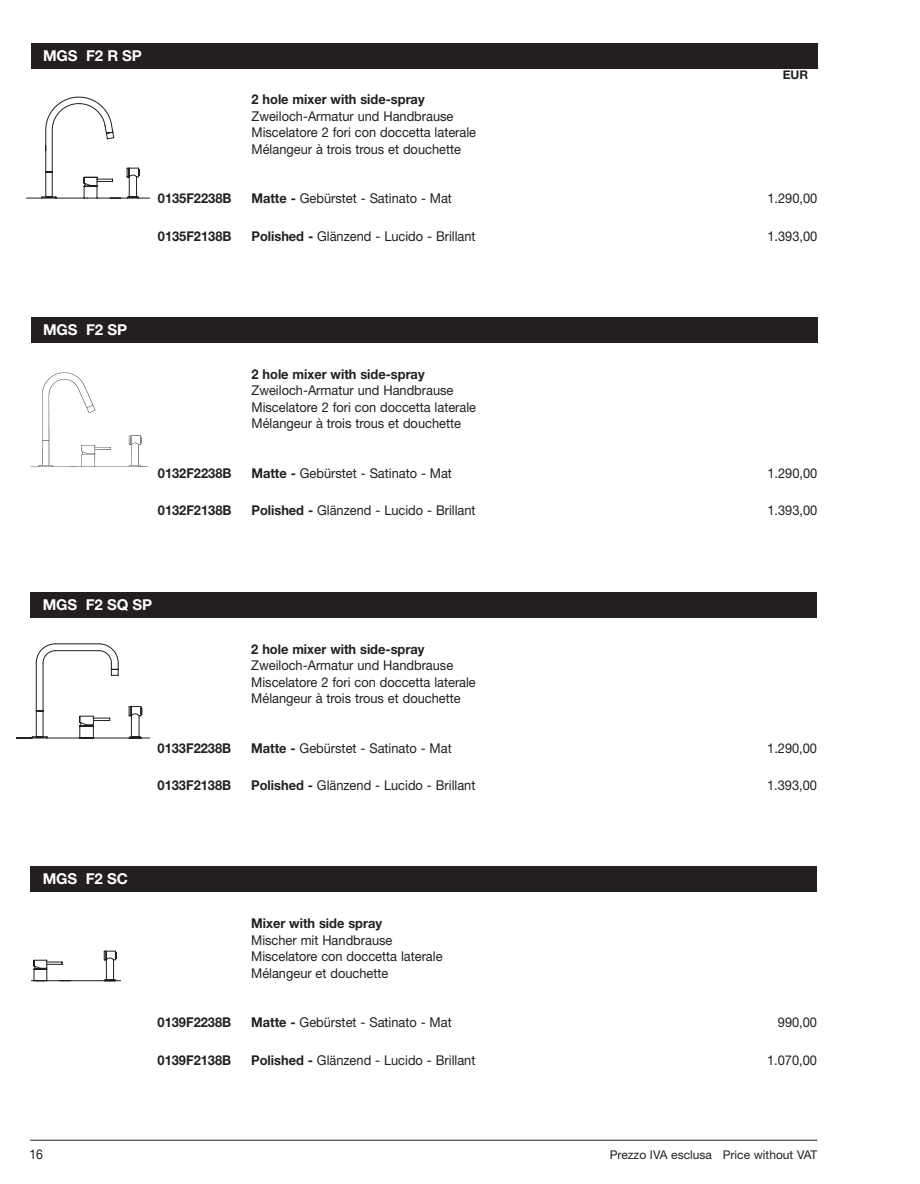
<style>
.page{position:relative;width:920px;height:1184px;background:#fff}
.page>*{position:absolute;margin:0;border:0;box-sizing:border-box;transform-origin:0 0}
.t1{font:700 15px "Helvetica Neue";letter-spacing:-.01em;color:#fff}
.t2{font:13.5px/16.5px "Helvetica Neue";color:#231f20;scale:.95 1}
.t3{font:700 13.5px "Helvetica Neue";color:#231f20;scale:.95 1}
.t4{font:13.5px "Helvetica Neue";color:#231f20;scale:.9 1}
.t5{font:12px "Helvetica Neue";color:#231f20}
.t6{font:700 12px "Helvetica Neue";color:#231f20}
.s1{font-weight:700}
</style>
<div class="page">
<div style="left:30px;top:592px;width:786px;height:25px;background:#231f20"></div>
<svg style="left:16px;top:643px;width:133px;height:95px"></svg>
<div style="left:30px;top:866px;width:786px;height:25px;background:#231f20"></div>
<svg style="left:31px;top:950px;width:89px;height:31px"></svg>
<hr style="left:30px;top:1139px;width:787px;height:1px;background:#231f20">
<div style="left:31px;top:317px;width:786px;height:26px;background:#231f20"></div>
<img style="left:30px;top:372px;width:119px;height:95px">
<div style="left:31px;top:43px;width:786px;height:26px;background:#231f20"></div>
<svg style="left:26px;top:97px;width:124px;height:101px"></svg>
<p class="t1" style="left:43px;top:50px;width:100px">MGS F2 R SP</p>
<p class="t3" style="left:251px;top:94px;width:184px">2 hole mixer with side-spray</p>
<p class="t2" style="left:251px;top:109px;width:238px">Zweiloch-Armatur und Handbrause<br>Miscelatore 2 fori con doccetta laterale<br>Mélangeur à trois trous et douchette</p>
<p class="t6" style="left:782px;top:71px;width:27px">EUR</p>
<p class="t3" style="left:158px;top:193px;width:79px">0135F2238B</p>
<p class="t2" style="left:251px;top:191px;width:212px"><span class="s1">Matte -</span> Gebürstet - Satinato - Mat</p>
<p class="t2" style="left:767px;top:191px;width:54px">1.290,00</p>
<p class="t3" style="left:158px;top:231px;width:79px">0135F2138B</p>
<p class="t2" style="left:251px;top:229px;width:237px"><span class="s1">Polished -</span> Glänzend - Lucido - Brillant</p>
<p class="t2" style="left:767px;top:229px;width:54px">1.393,00</p>
<p class="t1" style="left:43px;top:324px;width:85px">MGS F2 SP</p>
<p class="t3" style="left:251px;top:369px;width:184px">2 hole mixer with side-spray</p>
<p class="t2" style="left:251px;top:383px;width:238px">Zweiloch-Armatur und Handbrause<br>Miscelatore 2 fori con doccetta laterale<br>Mélangeur à trois trous et douchette</p>
<p class="t3" style="left:158px;top:468px;width:79px">0132F2238B</p>
<p class="t2" style="left:251px;top:466px;width:212px"><span class="s1">Matte -</span> Gebürstet - Satinato - Mat</p>
<p class="t2" style="left:767px;top:466px;width:54px">1.290,00</p>
<p class="t3" style="left:158px;top:505px;width:79px">0132F2138B</p>
<p class="t2" style="left:251px;top:503px;width:237px"><span class="s1">Polished -</span> Glänzend - Lucido - Brillant</p>
<p class="t2" style="left:767px;top:503px;width:54px">1.393,00</p>
<p class="t1" style="left:43px;top:598px;width:111px">MGS F2 SQ SP</p>
<p class="t3" style="left:251px;top:643px;width:184px">2 hole mixer with side-spray</p>
<p class="t2" style="left:251px;top:658px;width:238px">Zweiloch-Armatur und Handbrause<br>Miscelatore 2 fori con doccetta laterale<br>Mélangeur à trois trous et douchette</p>
<p class="t3" style="left:158px;top:742px;width:79px">0133F2238B</p>
<p class="t2" style="left:251px;top:740px;width:212px"><span class="s1">Matte -</span> Gebürstet - Satinato - Mat</p>
<p class="t2" style="left:767px;top:740px;width:54px">1.290,00</p>
<p class="t3" style="left:158px;top:780px;width:79px">0133F2138B</p>
<p class="t2" style="left:251px;top:778px;width:237px"><span class="s1">Polished -</span> Glänzend - Lucido - Brillant</p>
<p class="t2" style="left:767px;top:778px;width:54px">1.393,00</p>
<p class="t1" style="left:43px;top:873px;width:86px">MGS F2 SC</p>
<p class="t3" style="left:251px;top:918px;width:139px">Mixer with side spray</p>
<p class="t2" style="left:251px;top:932px;width:203px">Mischer mit Handbrause<br>Miscelatore con doccetta laterale<br>Mélangeur et douchette</p>
<p class="t3" style="left:158px;top:1017px;width:79px">0139F2238B</p>
<p class="t2" style="left:251px;top:1015px;width:212px"><span class="s1">Matte -</span> Gebürstet - Satinato - Mat</p>
<p class="t2" style="left:777px;top:1015px;width:43px">990,00</p>
<p class="t3" style="left:158px;top:1054px;width:79px">0139F2138B</p>
<p class="t2" style="left:251px;top:1052px;width:237px"><span class="s1">Polished -</span> Glänzend - Lucido - Brillant</p>
<p class="t2" style="left:767px;top:1052px;width:54px">1.070,00</p>
<p class="t4" style="left:30px;top:1148px;width:16px">16</p>
<p class="t5" style="left:609px;top:1150px;width:209px">Prezzo IVA esclusa Price without VAT</p>
</div>
